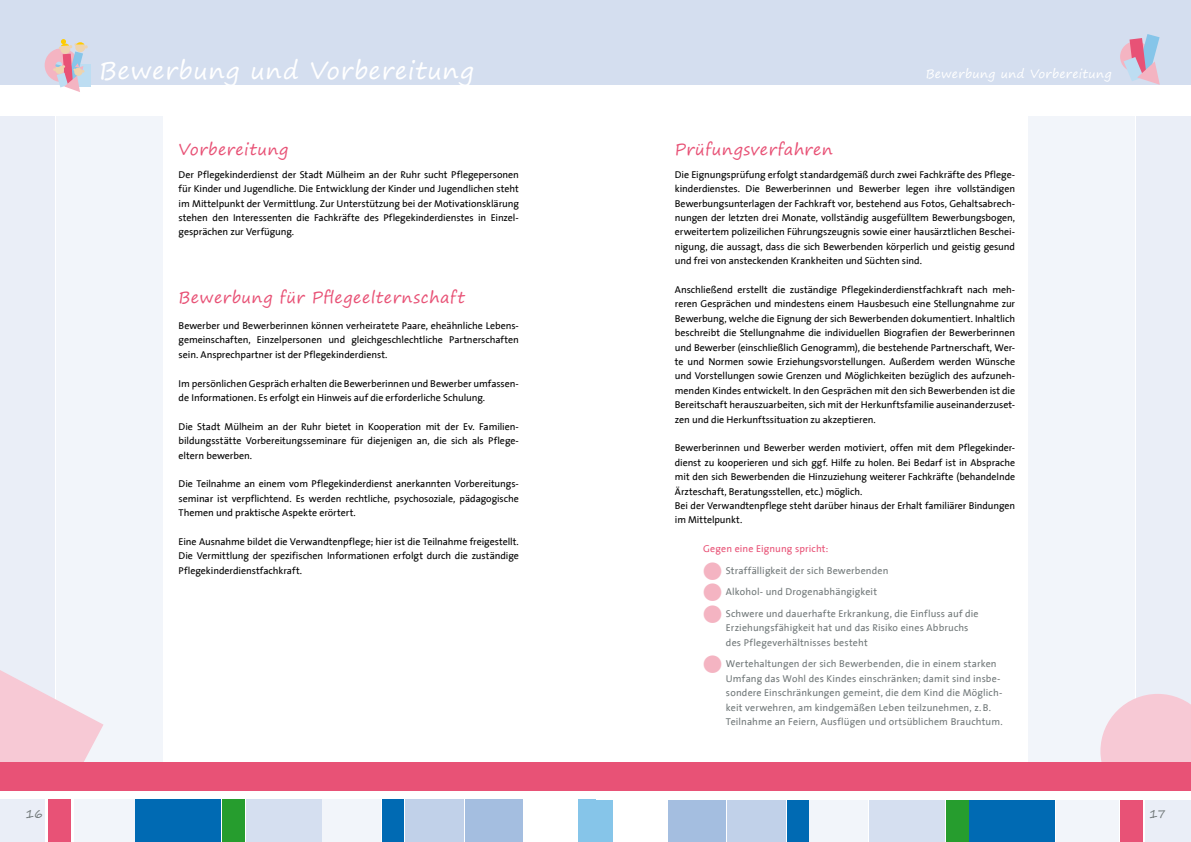
<style>
.page{position:relative;width:1191px;height:842px;background:#fff}
.page>*{position:absolute;margin:0;border:0;box-sizing:border-box;transform-origin:0 0}
.t1{font:24px "Segoe Print";letter-spacing:.03em;color:#fff}
.t2{font:16px "Segoe Print";letter-spacing:.035em;color:#e85276}
.t3{font:12px "Segoe Print";letter-spacing:.025em;color:#fff}
.t4{font:12px "Segoe Print";color:#717879}
.t5{font:10px/14.4px "The Sans";letter-spacing:-.005em;color:#000;text-align:justify}
.t6{font:10px/14.4px "The Sans";letter-spacing:.01em;color:#717879}
.t7{font:10px "The Sans";letter-spacing:.01em;color:#e85276}
</style>
<div class="page">
<div style="left:595px;top:0;width:596px;height:85px;background:#d4deef"></div>
<div style="left:1135px;top:116px;width:56px;height:672px;background:#eaeef7"></div>
<div style="left:1028px;top:116px;width:106px;height:672px;background:#f2f5fa"></div>
<svg style="left:1100px;top:694px;width:91px;height:97px"></svg>
<div style="left:595px;top:762px;width:596px;height:28px;background:#e85276"></div>
<div style="left:1120px;top:41px;width:31px;height:31px;background:#f4b4c2;border-radius:50%"></div>
<svg style="left:1123px;top:34px;width:36px;height:51px"></svg>
<div style="left:0;top:0;width:595px;height:85px;background:#d4deef"></div>
<div style="left:0;top:116px;width:55px;height:672px;background:#eaeef7"></div>
<div style="left:57px;top:116px;width:106px;height:672px;background:#f2f5fa"></div>
<div style="left:45px;top:48px;width:33px;height:34px;background:#f4b4c2;border-radius:50%"></div>
<div style="left:68px;top:64px;width:23px;height:23px;background:#bdddf2"></div>
<svg style="left:53px;top:39px;width:35px;height:53px"></svg>
<svg style="left:0;top:654px;width:103px;height:137px"></svg>
<div style="left:969px;top:799px;width:86px;height:43px;background:#006ab3"></div>
<div style="left:945px;top:799px;width:23px;height:43px;background:#269d2e"></div>
<div style="left:1145px;top:799px;width:46px;height:43px;background:#eaeef7"></div>
<div style="left:869px;top:799px;width:75px;height:43px;background:#d5dff0"></div>
<div style="left:786px;top:799px;width:22px;height:43px;background:#006ab3"></div>
<div style="left:727px;top:799px;width:58px;height:43px;background:#c1d1e9"></div>
<div style="left:809px;top:799px;width:59px;height:43px;background:#f2f5fa"></div>
<div style="left:668px;top:799px;width:57px;height:43px;background:#a4bee0"></div>
<div style="left:1056px;top:799px;width:62px;height:43px;background:#f2f5fa"></div>
<div style="left:1120px;top:799px;width:23px;height:43px;background:#e85276"></div>
<div style="left:595px;top:799px;width:18px;height:43px;background:#86c5e9"></div>
<div style="left:0;top:762px;width:595px;height:28px;background:#e85276"></div>
<div style="left:136px;top:799px;width:85px;height:43px;background:#006ab3"></div>
<div style="left:222px;top:799px;width:23px;height:43px;background:#269d2e"></div>
<div style="left:0;top:799px;width:45px;height:43px;background:#eaeef7"></div>
<div style="left:246px;top:799px;width:75px;height:43px;background:#d5dff0"></div>
<div style="left:382px;top:799px;width:22px;height:43px;background:#006ab3"></div>
<div style="left:405px;top:799px;width:59px;height:43px;background:#c1d1e9"></div>
<div style="left:322px;top:799px;width:59px;height:43px;background:#f2f5fa"></div>
<div style="left:465px;top:799px;width:57px;height:43px;background:#a4bee0"></div>
<div style="left:74px;top:799px;width:60px;height:43px;background:#f2f5fa"></div>
<div style="left:48px;top:799px;width:22px;height:43px;background:#e85276"></div>
<div style="left:577px;top:799px;width:18px;height:43px;background:#86c5e9"></div>
<p class="t4" style="left:26px;top:803px;width:19px">16</p>
<h1 class="t1" style="left:99px;top:49px;width:376px">Bewerbung und Vorbereitung</h1>
<p class="t3" style="left:925px;top:63px;width:187px">Bewerbung und Vorbereitung</p>
<h2 class="t2" style="left:179px;top:135px;width:111px">Vorbereitung</h2>
<p class="t5" style="left:179px;top:167px;width:342px">Der Pflegekinderdienst der Stadt Mülheim an der Ruhr sucht Pflegepersonen für Kinder und Jugendliche. Die Entwicklung der Kinder und Jugendlichen steht im Mittelpunkt der Vermittlung. Zur Unterstützung bei der Motivationsklärung stehen den Interessenten die Fachkräfte des Pflegekinderdienstes in Einzel&shy;gesprächen zur Verfügung.</p>
<h2 class="t2" style="left:179px;top:283px;width:288px">Bewerbung für Pflegeelternschaft</h2>
<p class="t5" style="left:179px;top:318px;width:342px">Bewerber und Bewerberinnen können verheiratete Paare, eheähnliche Lebens&shy;gemeinschaften, Einzelpersonen und gleichgeschlechtliche Partnerschaften sein. Ansprechpartner ist der Pflegekinderdienst.</p>
<p class="t5" style="left:179px;top:376px;width:342px">Im persönlichen Gespräch erhalten die Bewerberinnen und Bewerber umfassen&shy;de Informationen. Es erfolgt ein Hinweis auf die erforderliche Schulung.</p>
<p class="t5" style="left:179px;top:419px;width:341px">Die Stadt Mülheim an der Ruhr bietet in Kooperation mit der Ev. Familien&shy;bildungsstätte Vorbereitungsseminare für diejenigen an, die sich als Pflege&shy;eltern bewerben.</p>
<p class="t5" style="left:179px;top:476px;width:342px">Die Teilnahme an einem vom Pflegekinderdienst anerkannten Vorbereitungs&shy;seminar ist verpflichtend. Es werden rechtliche, psychosoziale, pädagogische Themen und praktische Aspekte erörtert.</p>
<p class="t5" style="left:179px;top:534px;width:342px">Eine Ausnahme bildet die Verwandtenpflege; hier ist die Teilnahme freigestellt.<br>Die Vermittlung der spezifischen Informationen erfolgt durch die zuständige Pflegekinderdienstfachkraft.</p>
<h2 class="t2" style="left:675px;top:135px;width:159px">Prüfungsverfahren</h2>
<p class="t5" style="left:675px;top:167px;width:342px">Die Eignungsprüfung erfolgt standardgemäß durch zwei Fachkräfte des Pflege&shy;kinderdienstes. Die Bewerberinnen und Bewerber legen ihre vollständigen Bewerbungsunterlagen der Fachkraft vor, bestehend aus Fotos, Gehaltsabrech&shy;nungen der letzten drei Monate, vollständig ausgefülltem Bewerbungsbogen, erweitertem polizeilichen Führungszeugnis sowie einer hausärztlichen Beschei&shy;nigung, die aussagt, dass die sich Bewerbenden körperlich und geistig gesund und frei von ansteckenden Krankheiten und Süchten sind.</p>
<p class="t5" style="left:675px;top:282px;width:342px">Anschließend erstellt die zuständige Pflegekinderdienstfachkraft nach meh&shy;reren Gesprächen und mindestens einem Hausbesuch eine Stellungnahme zur Bewerbung, welche die Eignung der sich Bewerbenden dokumentiert. Inhaltlich beschreibt die Stellungnahme die individuellen Biografien der Bewerberinnen und Bewerber (einschließlich Genogramm), die bestehende Partnerschaft, Wer&shy;te und Normen sowie Erziehungsvorstellungen. Außerdem werden Wünsche und Vorstellungen sowie Grenzen und Möglichkeiten bezüglich des aufzuneh&shy;menden Kindes entwickelt. In den Gesprächen mit den sich Bewerbenden ist die Bereitschaft herauszuarbeiten, sich mit der Herkunftsfamilie auseinanderzuset&shy;zen und die Herkunftssituation zu akzeptieren.</p>
<p class="t5" style="left:675px;top:440px;width:342px;text-align:left">Bewerberinnen und Bewerber werden motiviert, offen mit dem Pflegekinder&shy;dienst zu kooperieren und sich ggf. Hilfe zu holen. Bei Bedarf ist in Absprache mit den sich Bewerbenden die Hinzuziehung weiterer Fachkräfte (behandelnde Ärzteschaft, Beratungsstellen, etc.) möglich.<br>Bei der Verwandtenpflege steht darüber hinaus der Erhalt familiärer Bindungen im Mittelpunkt.</p>
<p class="t7" style="left:703px;top:540px;width:127px">Gegen eine Eignung spricht:</p>
<p class="t6" style="left:726px;top:559px;width:254px;line-height:21.6px">Straffälligkeit der sich Bewerbenden<br>Alkohol- und Drogenabhängigkeit<br>Schwere und dauerhafte Erkrankung, die Einfluss auf die</p>
<p class="t6" style="left:726px;top:620px;width:244px">Erziehungsfähigkeit hat und das Risiko eines Abbruchs des Pflegeverhältnisses besteht</p>
<p class="t6" style="left:726px;top:656px;width:278px">Wertehaltungen der sich Bewerbenden, die in einem starken Umfang das Wohl des Kindes einschränken; damit sind insbe&shy;sondere Einschränkungen gemeint, die dem Kind die Möglich&shy;keit verwehren, am kindgemäßen Leben teilzunehmen, z. B.<br>Teilnahme an Feiern, Ausflügen und ortsüblichem Brauchtum.</p>
<p class="t4" style="left:1149px;top:803px;width:18px">17</p>
</div>
